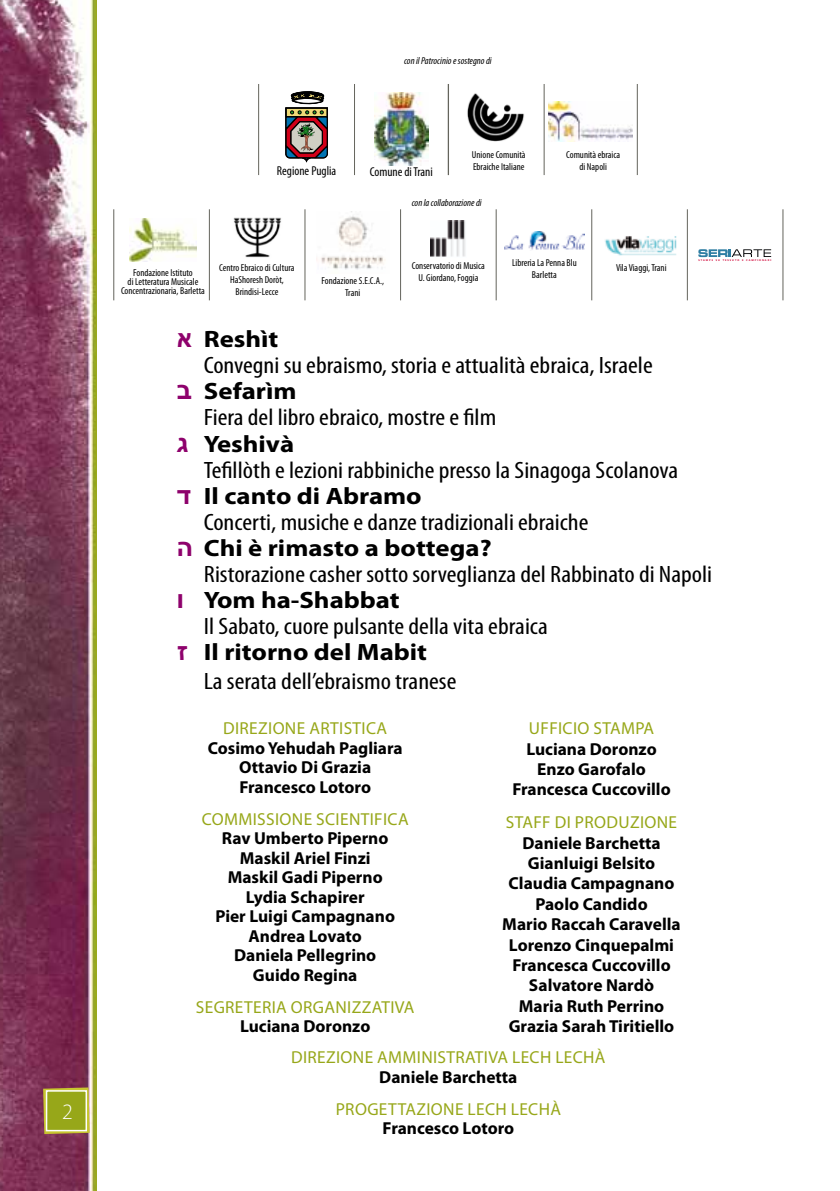
<style>
.page{position:relative;width:840px;height:1191px;background:#fff}
.page>*{position:absolute;margin:0;border:0;box-sizing:border-box;transform-origin:0 0}
.t1{font:700 26px "Arial";color:#8e026c}
.t2{font:condensed 23.8px/26px "Myriad Pro";color:#000;scale:1.13 1}
.t3{font:700 23.8px "Myriad Pro";color:#000;scale:1.13 1}
.t4{font:300 22px "Myriad Pro";color:#fff}
.t5{font:700 17.4px/20.4px "Myriad Pro";color:#000;text-align:center}
.t6{font:17.4px "Myriad Pro";letter-spacing:.02em;color:#97a719}
.t7{font:condensed 13px "Myriad Pro";color:#000}
.t8{font:condensed 10px/12.2px "Myriad Pro";color:#000;text-align:center}
.t9{font:italic condensed 10px "Myriad Pro";color:#000}
.t10{font:700 2.4px "Microsoft Phags Pa";letter-spacing:.4em;color:#d00035}
.s1{font-family:"Arial";font-weight:700;font-stretch:normal;font-size:26px;color:#8e026c}
.s2{font-weight:700;font-stretch:normal}
.s3{font-family:"Arial";font-size:26px;color:#8e026c}
</style>
<div class="page">
<img style="left:0;top:0;width:96px;height:1191px">
<svg style="left:43px;top:1087px;width:47px;height:47px"></svg>
<div style="left:46px;top:1090px;width:41px;height:41px;background:#97a719;border:2px solid #fff"></div>
<img style="left:548px;top:102px;width:84px;height:39px">
<svg style="left:285px;top:91px;width:42px;height:71px"></svg>
<img style="left:467px;top:93px;width:57px;height:49px">
<hr style="left:448px;top:84px;width:1px;height:91px;background:#64645c">
<hr style="left:543px;top:84px;width:1px;height:91px;background:#64645c">
<hr style="left:447px;top:84px;width:1px;height:91px;background:#64645c">
<hr style="left:636px;top:84px;width:1px;height:91px;background:#64645c">
<img style="left:374px;top:93px;width:54px;height:72px">
<hr style="left:354px;top:84px;width:1px;height:91px;background:#64645c">
<hr style="left:258px;top:84px;width:1px;height:91px;background:#64645c">
<img style="left:321px;top:216px;width:64px;height:54px">
<img style="left:504px;top:231px;width:80px;height:19px">
<img style="left:129px;top:218px;width:67px;height:43px">
<img style="left:430px;top:220px;width:36px;height:37px">
<img style="left:605px;top:236px;width:72px;height:20px">
<img style="left:233px;top:217px;width:48px;height:41px">
<svg style="left:698px;top:249px;width:72px;height:8px"></svg>
<hr style="left:113px;top:209px;width:1px;height:91px;background:#64645c">
<hr style="left:209px;top:209px;width:1px;height:91px;background:#64645c">
<hr style="left:304px;top:209px;width:1px;height:91px;background:#64645c">
<hr style="left:400px;top:209px;width:1px;height:91px;background:#64645c">
<hr style="left:495px;top:209px;width:1px;height:91px;background:#64645c">
<hr style="left:591px;top:209px;width:1px;height:91px;background:#64645c">
<hr style="left:686px;top:209px;width:1px;height:91px;background:#64645c">
<hr style="left:782px;top:209px;width:1px;height:91px;background:#64645c">
<p class="t4" style="left:62px;top:1099px;width:12px">2</p>
<p class="t9" style="left:404px;top:55px;width:89px">con il Patrocinio e sostegno di</p>
<p class="t7" style="left:277px;top:163px;width:61px">Regione Puglia</p>
<p class="t7" style="left:369px;top:164px;width:65px">Comune di Trani</p>
<p class="t8" style="left:471px;top:148px;width:55px;text-align:left">Unione Comunità<br>Ebraiche Italiane</p>
<p class="t8" style="left:566px;top:148px;width:55px">Comunità ebraica di Napoli</p>
<p class="t9" style="left:411px;top:197px;width:71px">con la collaborazione di</p>
<p class="t8" style="left:121px;top:268px;width:85px;line-height:9px">Fondazione Istituto<br>di Letteratura Musicale<br>Concentrazionaria, Barletta</p>
<p class="t8" style="left:219px;top:261px;width:77px">Centro Ebraico di Cultura<br>HaShoresh Doròt,<br>Brindisi-Lecce</p>
<p class="t8" style="left:321px;top:274px;width:64px">Fondazione S.E.C.A.,<br>Trani</p>
<p class="t8" style="left:511px;top:256px;width:66px">Libreria La Penna Blu<br>Barletta</p>
<p class="t8" style="left:411px;top:259px;width:75px">Conservatorio di Musica<br>U. Giordano, Foggia</p>
<p class="t8" style="left:615px;top:261px;width:52px">Vila Viaggi, Trani</p>
<h2 class="t2" style="left:204px;top:326px;width:398px;text-indent:-27px"><span class="s1">א</span> <span class="s2">Reshìt<br></span>Convegni su ebraismo, storia e attualità ebraica, Israele</h2>
<h2 class="t3" style="left:204px;top:376px;width:84px">Sefarìm</h2>
<h1 class="t1" style="left:177px;top:373px;width:17px">ב</h1>
<h1 class="t1" style="left:177px;top:425px;width:13px">ג</h1>
<h2 class="t2" style="left:204px;top:404px;width:260px">Fiera del libro ebraico, mostre e film</h2>
<h2 class="t3" style="left:204px;top:428px;width:81px">Yeshivà</h2>
<p class="t10" style="left:698px;top:258px;width:74px">STAMPE SU TESSUTO E CAMPIONARI</p>
<h2 class="t2" style="left:204px;top:456px;width:421px">Tefillòth e lezioni rabbiniche presso la Sinagoga Scolanova</h2>
<h2 class="t3" style="left:177px;top:480px;width:218px"><span class="s3">ד</span> Il canto di Abramo</h2>
<h2 class="t2" style="left:204px;top:509px;width:342px">Concerti, musiche e danze tradizionali ebraiche</h2>
<h2 class="t3" style="left:177px;top:532px;width:280px"><span class="s3">ה</span> Chi è rimasto a bottega?</h2>
<h2 class="t2" style="left:204px;top:561px;width:451px">Ristorazione casher sotto sorveglianza del Rabbinato di Napoli</h2>
<h2 class="t3" style="left:177px;top:584px;width:199px"><span class="s3">ו</span> Yom ha-Shabbat</h2>
<h2 class="t2" style="left:204px;top:613px;width:306px">Il Sabato, cuore pulsante della vita ebraica</h2>
<h2 class="t3" style="left:177px;top:637px;width:223px"><span class="s3">ז</span> Il ritorno del Mabit</h2>
<h2 class="t2" style="left:204px;top:668px;width:225px">La serata dell’ebraismo tranese</h2>
<p class="t6" style="left:223px;top:717px;width:165px">DIREZIONE ARTISTICA</p>
<p class="t5" style="left:208px;top:737px;width:196px;line-height:19.6px">Cosimo Yehudah Pagliara<br>Ottavio Di Grazia<br>Francesco Lotoro</p>
<p class="t6" style="left:202px;top:808px;width:208px">COMMISSIONE SCIENTIFICA</p>
<p class="t5" style="left:215px;top:828px;width:181px;line-height:19.6px">Rav Umberto Piperno<br>Maskil Ariel Finzi<br>Maskil Gadi Piperno<br>Lydia Schapirer<br>Pier Luigi Campagnano<br>Andrea Lovato<br>Daniela Pellegrino<br>Guido Regina</p>
<p class="t6" style="left:196px;top:996px;width:220px">SEGRETERIA ORGANIZZATIVA</p>
<p class="t5" style="left:240px;top:1015px;width:132px">Luciana Doronzo</p>
<p class="t6" style="left:528px;top:717px;width:127px">UFFICIO STAMPA</p>
<p class="t5" style="left:512px;top:738px;width:160px">Luciana Doronzo<br>Enzo Garofalo<br>Francesca Cuccovillo</p>
<p class="t6" style="left:505px;top:811px;width:173px">STAFF DI PRODUZIONE</p>
<p class="t5" style="left:502px;top:832px;width:180px">Daniele Barchetta<br>Gianluigi Belsito<br>Claudia Campagnano<br>Paolo Candido<br>Mario Raccah Caravella<br>Lorenzo Cinquepalmi<br>Francesca Cuccovillo<br>Salvatore Nardò<br>Maria Ruth Perrino<br>Grazia Sarah Tiritiello</p>
<p class="t6" style="left:291px;top:1046px;width:316px">DIREZIONE AMMINISTRATIVA LECH LECHÀ</p>
<p class="t5" style="left:379px;top:1066px;width:140px">Daniele Barchetta</p>
<p class="t6" style="left:335px;top:1098px;width:11px">PROGETTAZIONE</p>
<p class="t6" style="left:467px;top:1098px;width:95px">LECH LECHÀ</p>
<p class="t5" style="left:382px;top:1117px;width:133px">Francesco Lotoro</p>
</div>
